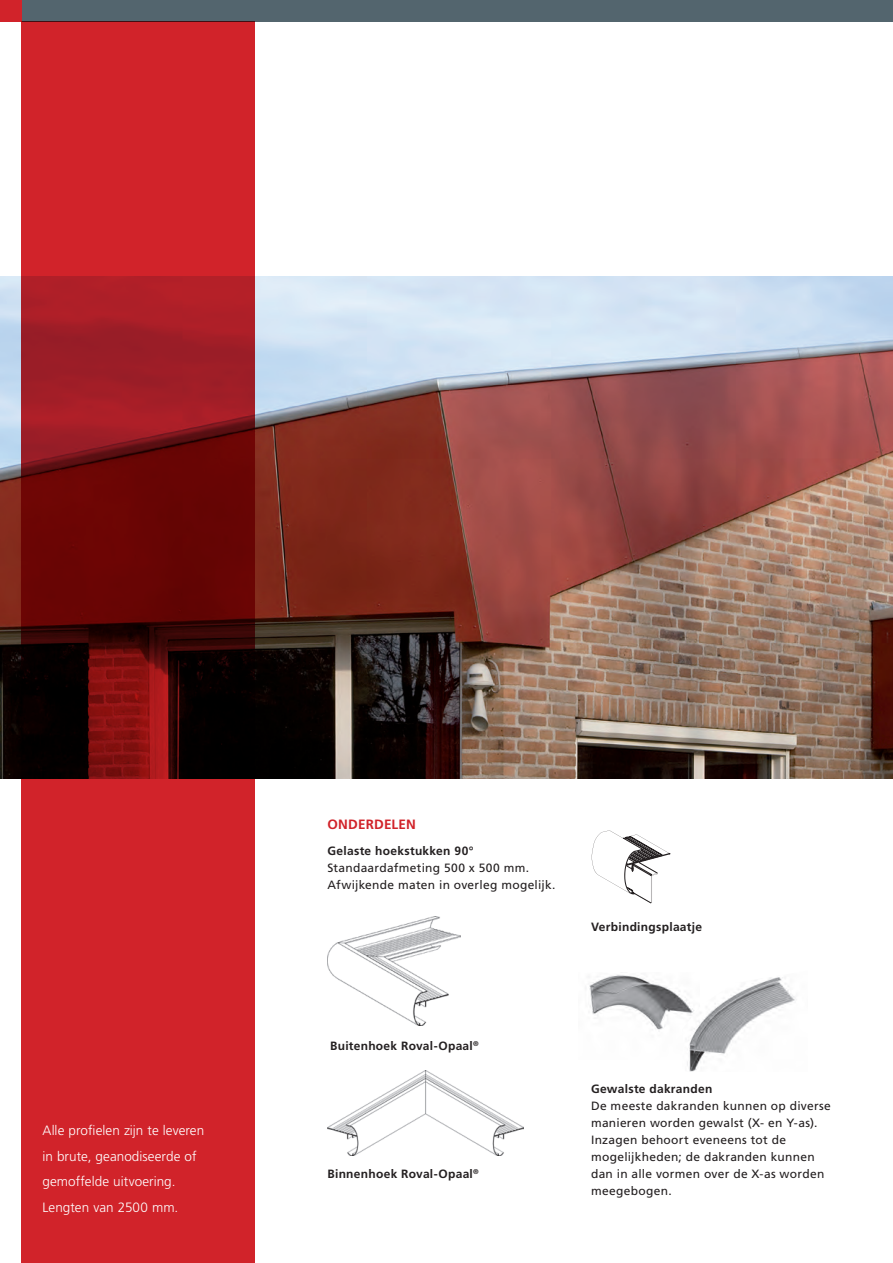
<style>
.page{position:relative;width:893px;height:1263px;background:#fff}
.page>*{position:absolute;margin:0;border:0;box-sizing:border-box;transform-origin:0 0}
.t1{font:300 13.5px/25.5px "Frutiger LT Std";letter-spacing:.005em;color:#fff}
.t2{font:700 13.5px "Frutiger LT Std";letter-spacing:.015em;color:#d1232a}
.t3{font:12px/17px "Frutiger LT Std";letter-spacing:.025em;color:#231f20}
.t4{font:700 12px "Frutiger LT Std";letter-spacing:.02em;color:#231f20}
</style>
<div class="page">
<div style="left:21px;top:0;width:872px;height:21px;background:#53656e"></div>
<div style="left:0;top:0;width:21px;height:21px;background:#d1232a"></div>
<img style="left:0;top:276px;width:893px;height:502px">
<svg style="left:21px;top:21px;width:234px;height:1242px;background:#a81a1f"></svg>
<img style="left:327px;top:1071px;width:197px;height:85px">
<img style="left:327px;top:916px;width:134px;height:109px">
<svg style="left:592px;top:830px;width:78px;height:73px"></svg>
<img style="left:585px;top:974px;width:97px;height:56px">
<img style="left:682px;top:977px;width:113px;height:94px">
<p class="t1" style="left:43px;top:1118px;width:163px">Alle profielen zijn te leveren in brute, geanodiseerde of gemoffelde uitvoering.<br>Lengten van 2500 mm.</p>
<p class="t2" style="left:327px;top:817px;width:90px">ONDERDELEN</p>
<p class="t4" style="left:327px;top:843px;width:148px">Gelaste hoekstukken 90°</p>
<p class="t3" style="left:327px;top:859px;width:229px">Standaardafmeting 500 x 500 mm.<br>Afwijkende maten in overleg mogelijk.</p>
<p class="t4" style="left:591px;top:920px;width:112px">Verbindingsplaatje</p>
<p class="t4" style="left:330px;top:1039px;width:150px">Buitenhoek Roval-Opaal<sup>®</sup></p>
<p class="t4" style="left:327px;top:1167px;width:153px">Binnenhoek Roval-Opaal<sup>®</sup></p>
<p class="t4" style="left:591px;top:1082px;width:123px">Gewalste dakranden</p>
<p class="t3" style="left:591px;top:1097px;width:241px">De meeste dakranden kunnen op diverse manieren worden gewalst (X- en Y-as).<br>Inzagen behoort eveneens tot de mogelijkheden; de dakranden kunnen dan in alle vormen over de X-as worden meegebogen.</p>
</div>
